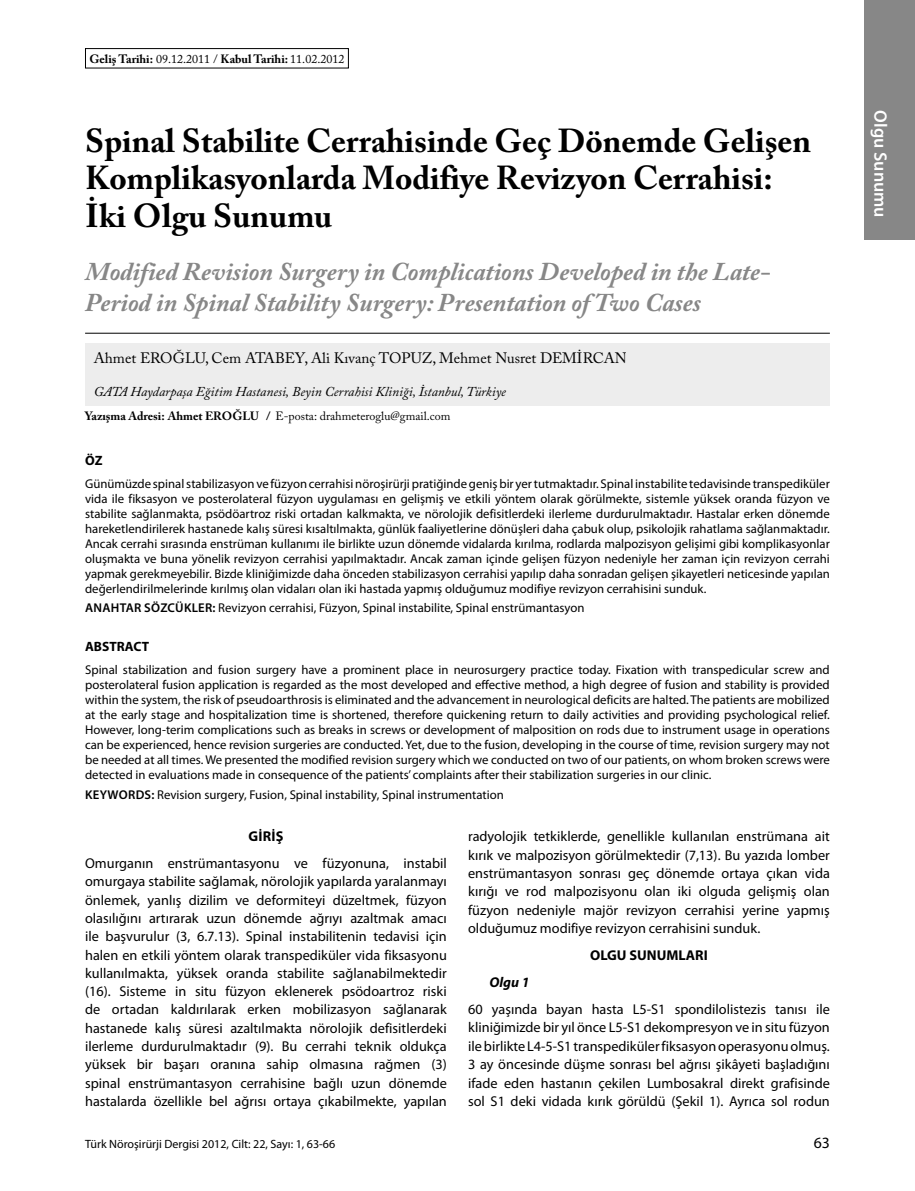
<style>
.page{position:relative;width:915px;height:1191px;background:#fff}
.page>*{position:absolute;margin:0;border:0;box-sizing:border-box;transform-origin:0 0}
.t1{font:700 33px/37.5px "Adobe Caslon Pro";color:#000}
.t2{font:italic 700 25.5px/31.5px "Adobe Caslon Pro";color:#878787}
.t3{font:600 18px "Myriad Pro";color:#fff}
.t4{font:15.75px "Myriad Pro";color:#000}
.t5{font:15px "Adobe Caslon Pro";color:#000}
.t6{font:14.25px/18.3px "Myriad Pro";color:#000;text-align:justify}
.t7{font:700 14.25px "Myriad Pro";color:#000}
.t8{font:italic 700 14.25px "Myriad Pro";color:#000}
.t9{font:italic 13.5px "Adobe Caslon Pro";color:#000}
.t10{font:700 13.5px "Myriad Pro";color:#000}
.t11{font:12.75px/15px "Myriad Pro";color:#000;text-align:justify}
.t12{font:700 12px "Adobe Caslon Pro";color:#000}
.t13{font:12px "Myriad Pro";color:#000}
.t14{font:12px "Adobe Caslon Pro";color:#000}
.s1{font-weight:400}
.s2{font-weight:700}
.s3{font-weight:600}
</style>
<div class="page">
<div style="left:863px;top:0;width:51px;height:240px;background:#878787"></div>
<div style="left:85px;top:48px;width:263px;height:20px;border:1px solid #000"></div>
<hr style="left:85px;top:333px;width:744px;height:1px;background:#000">
<div style="left:85px;top:343px;width:744px;height:62px;background:#ededed"></div>
<p class="t12" style="left:89px;top:52px;width:256px">Geliş Tarihi: <span class="s1">09.12.2011 /</span> Kabul Tarihi: <span class="s1">11.02.2012</span></p>
<h1 class="t1" style="left:85px;top:122px;width:727px">Spinal Stabilite Cerrahisinde Geç Dönemde Gelişen<br>Komplikasyonlarda Modifiye Revizyon Cerrahisi:<br>İki Olgu Sunumu</h1>
<h2 class="t2" style="left:85px;top:255px;width:686px">Modified Revision Surgery in Complications Developed in the Late-<br>Period in Spinal Stability Surgery: Presentation of Two Cases</h2>
<p class="t5" style="left:94px;top:349px;width:69px">Ahmet EROĞLU</p>
<p class="t5" style="left:205px;top:349px;width:52px">, Cem ATA</p>
<p class="t5" style="left:275px;top:349px;width:319px">BEY, Ali Kıvanç TO PUZ, Mehmet Nusret DEMİRCA</p>
<p class="t5" style="left:614px;top:349px;width:13px">N</p>
<p class="t9" style="left:94px;top:384px;width:413px">GATA Haydarpaşa Eğitim Hastanesi, Beyin Cerrahisi Kliniği, İstanbul, Türkiye</p>
<p class="t12" style="left:85px;top:408px;width:139px">Yazışma Adresi: Ahmet EROĞ</p>
<p class="t14" style="left:242px;top:408px;width:209px"><span class="s2">LU /</span> E-posta: drahmeteroglu@gmail.com</p>
<p class="t10" style="left:85px;top:451px;width:19px">ÖZ</p>
<p class="t11" style="left:85px;top:476px;width:746px">Günümüzde spinal stabilizasyon ve füzyon cerrahisi nöroşirürji pratiğinde geniş bir yer tutmaktadır. Spinal instabilite tedavisinde transpediküler vida ile fiksasyon ve posterolateral füzyon uygulaması en gelişmiş ve etkili yöntem olarak görülmekte, sistemle yüksek oranda füzyon ve stabilite sağlanmakta, psödöartroz riski ortadan kalkmakta, ve nörolojik defisitlerdeki ilerleme durdurulmaktadır. Hastalar erken dönemde hareketlendirilerek hastanede kalış süresi kısaltılmakta, günlük faaliyetlerine dönüşleri daha çabuk olup, psikolojik rahatlama sağlanmaktadır.<br>Ancak cerrahi sırasında enstrüman kullanımı ile birlikte uzun dönemde vidalarda kırılma, rodlarda malpozisyon gelişimi gibi komplikasyonlar oluşmakta ve buna yönelik revizyon cerrahisi yapılmaktadır. Ancak zaman içinde gelişen füzyon nedeniyle her zaman için revizyon cerrahi yapmak gerekmeyebilir. Bizde kliniğimizde daha önceden stabilizasyon cerrahisi yapılıp daha sonradan gelişen şikayetleri neticesinde yapılan değerlendirilmelerinde kırılmış olan vidaları olan iki hastada yapmış olduğumuz modifiye revizyon cerrahisini sunduk.</p>
<p class="t11" style="left:85px;top:600px;width:500px"><span class="s3">ANAHTAR SÖZCÜKLER:</span> Revizyon cerrahisi, Füzyon, Spinal instabilite, Spinal enstrümantasyon</p>
<p class="t10" style="left:85px;top:637px;width:65px">ABSTRACT</p>
<p class="t11" style="left:85px;top:662px;width:746px">Spinal stabilization and fusion surgery have a prominent place in neurosurgery practice today. Fixation with transpedicular screw and posterolateral fusion application is regarded as the most developed and effective method, a high degree of fusion and stability is provided within the system, the risk of pseudoarthrosis is eliminated and the advancement in neurological deficits are halted. The patients are mobilized at the early stage and hospitalization time is shortened, therefore quickening return to daily activities and providing psychological relief.<br>However, long-terim complications such as breaks in screws or development of malposition on rods due to instrument usage in operations can be experienced, hence revision surgeries are conducted. Yet, due to the fusion, developing in the course of time, revision surgery may not be needed at all times. We presented the modified revision surgery which we conducted on two of our patients, on whom broken screws were detected in evaluations made in consequence of the patients’ complaints after their stabilization surgeries in our clinic.</p>
<p class="t11" style="left:85px;top:786px;width:420px"><span class="s3">KEYWORDS:</span> Revision surgery, Fusion, Spinal instability, Spinal instrumentation</p>
<p class="t7" style="left:248px;top:827px;width:37px">Giriş</p>
<p class="t6" style="left:85px;top:854px;width:363px">Omurganın enstrümantasyonu ve füzyonuna, instabil omurgaya stabilite sağlamak, nörolojik yapılarda yaralanmayı önlemek, yanlış dizilim ve deformiteyi düzeltmek, füzyon olasılığını artırarak uzun dönemde ağrıyı azaltmak amacı ile başvurulur (3, 6.7.13). Spinal instabilitenin tedavisi için halen en etkili yöntem olarak transpediküler vida fiksasyonu kullanılmakta, yüksek oranda stabilite sağlanabilmektedir (16). Sisteme in situ füzyon eklenerek psödoartroz riski de ortadan kaldırılarak erken mobilizasyon sağlanarak hastanede kalış süresi azaltılmakta nörolojik defisitlerdeki ilerleme durdurulmaktadır (9). Bu cerrahi teknik oldukça yüksek bir başarı oranına sahip olmasına rağmen (3) spinal enstrümantasyon cerrahisine bağlı uzun dönemde hastalarda özellikle bel ağrısı ortaya çıkabilmekte, yapılan</p>
<p class="t6" style="left:468px;top:827px;width:363px">radyolojik tetkiklerde, genellikle kullanılan enstrümana ait kırık ve malpozisyon görülmektedir (7,13). Bu yazıda lomber enstrümantasyon sonrası geç dönemde ortaya çıkan vida kırığı ve rod malpozisyonu olan iki olguda gelişmiş olan füzyon nedeniyle majör revizyon cerrahisi yerine yapmış olduğumuz modifiye revizyon cerrahisini sunduk.</p>
<p class="t7" style="left:590px;top:946px;width:58px">OLGU SUNUML</p>
<p class="t7" style="left:685px;top:946px;width:23px">ARI</p>
<p class="t8" style="left:489px;top:973px;width:42px">Olgu 1</p>
<p class="t6" style="left:468px;top:999px;width:363px">60 yaşında bayan hasta L5-S1 spondilolistezis tanısı ile kliniğimizde bir yıl önce L5-S1 dekompresyon ve in situ füzyon ile birlikte L4-5-S1 transpediküler fiksasyon operasyonu olmuş.<br>3 ay öncesinde düşme sonrası bel ağrısı şikâyeti başladığını ifade eden hastanın çekilen Lumbosakral direkt grafisinde sol S1 deki vidada kırık görüldü (Şekil 1). Ayrıca sol rodun</p>
<p class="t13" style="left:85px;top:1137px;width:251px">Türk Nöroşirürji Dergisi 2012, Cilt: 22, Sayı: 1, 63-66</p>
<p class="t4" style="left:813px;top:1133px;width:18px">63</p>
<h3 class="t3" style="left:891px;top:110px;width:109px;rotate:90deg">OLGU SUNUMU</h3>
</div>
